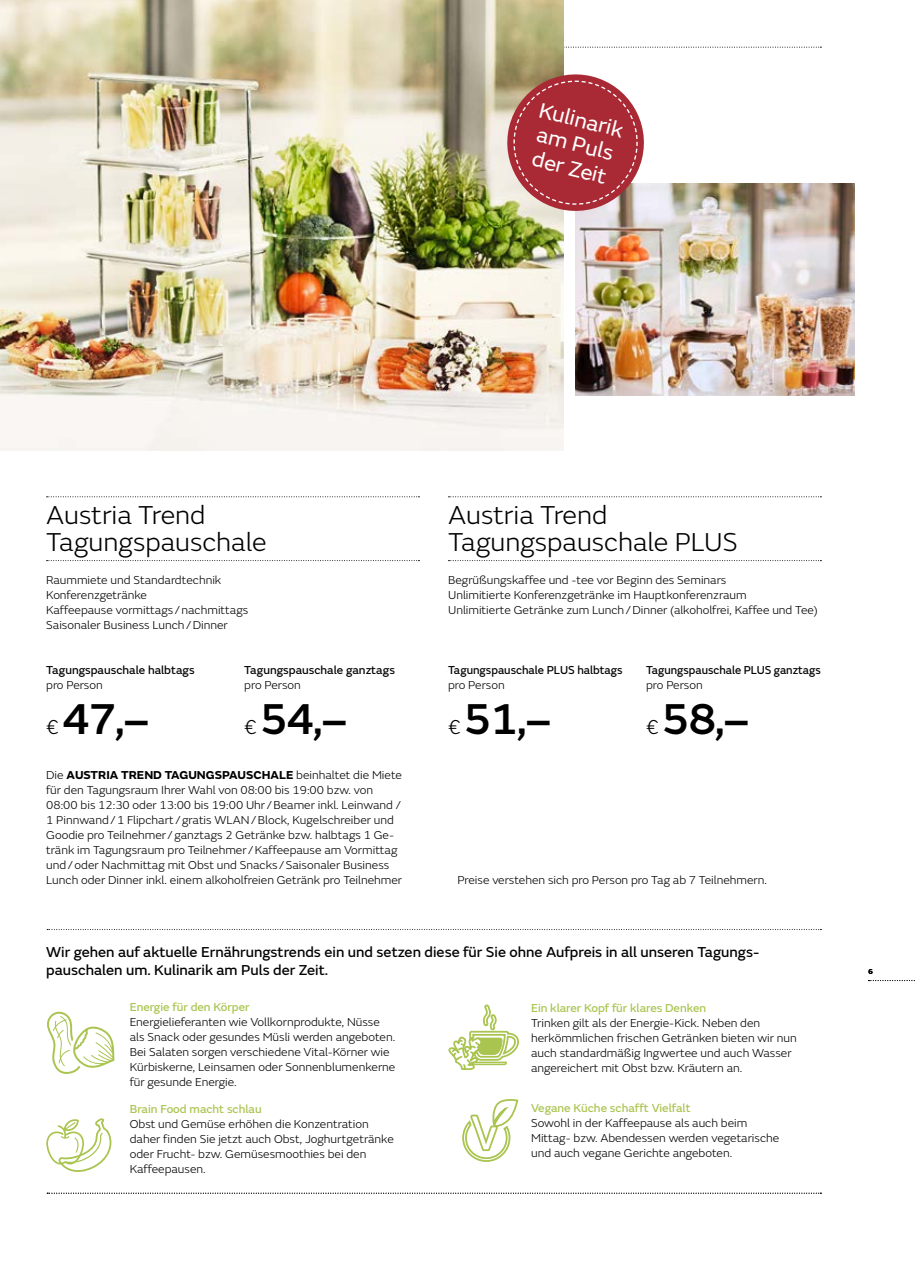
<style>
.page{position:relative;width:915px;height:1263px;background:#fff}
.page>*{position:absolute;margin:0;border:0;box-sizing:border-box;transform-origin:0 0}
.t1{font:500 45px "FS Emeric";letter-spacing:-.05em;color:#000}
.t2{font:300 27px/27px "FS Emeric";color:#000}
.t3{font:22.2px/24.5px "FS Emeric";color:#fff}
.t4{font:15px/18px "FS Emeric Core";color:#000}
.t5{font:300 12px/15px "FS Emeric";color:#000}
.t6{font:12px "FS Emeric Core";color:#a9c44f}
.t7{font:12px "FS Emeric Core";color:#000}
.t8{font:12px "FS Emeric Core";color:#000;scale:.96 1}
.t9{font:700 7.5px "FS Emeric";color:#000}
.s1{font-weight:300;font-size:21px}
.s2{font-weight:700}
</style>
<div class="page">
<svg style="left:563px;top:47px;width:258px;height:1px"></svg>
<svg style="left:47px;top:1193px;width:774px;height:1px"></svg>
<svg style="left:868px;top:980px;width:47px;height:1px"></svg>
<img style="left:0;top:0;width:563px;height:451px">
<img style="left:575px;top:184px;width:278px;height:212px">
<svg style="left:47px;top:496px;width:372px;height:1px"></svg>
<svg style="left:47px;top:560px;width:372px;height:1px"></svg>
<svg style="left:448px;top:496px;width:373px;height:1px"></svg>
<svg style="left:448px;top:560px;width:373px;height:1px"></svg>
<svg style="left:47px;top:929px;width:774px;height:1px"></svg>
<svg style="left:500px;top:67px;width:150px;height:151px;background:#bb6869"></svg>
<svg style="left:47px;top:1011px;width:67px;height:63px"></svg>
<svg style="left:46px;top:1118px;width:66px;height:54px"></svg>
<svg style="left:448px;top:1004px;width:71px;height:66px"></svg>
<svg style="left:462px;top:1099px;width:57px;height:63px"></svg>
<h3 class="t3" style="left:542px;top:96px;width:87px;rotate:14deg">Kulinarik am Puls der Zeit</h3>
<h2 class="t2" style="left:46px;top:501px;width:222px">Austria Trend<br>Tagungspauschale</h2>
<p class="t5" style="left:46px;top:572px;width:203px">Raummiete und Standardtechnik<br>Konferenzgetränke<br>Kaffeepause vormittags /nachmittags<br>Saisonaler Business Lunch/Dinner</p>
<p class="t7" style="left:46px;top:661px;width:150px">Tagungspauschale halbtags</p>
<p class="t5" style="left:46px;top:677px;width:58px">pro Person</p>
<h1 class="t1" style="left:46px;top:686px;width:105px"><span class="s1">€</span> 47,–</h1>
<p class="t7" style="left:244px;top:661px;width:152px">Tagungspauschale ganztags</p>
<p class="t5" style="left:244px;top:677px;width:58px">pro Person</p>
<h1 class="t1" style="left:244px;top:686px;width:105px"><span class="s1">€</span> 54,–</h1>
<p class="t5" style="left:46px;top:767px;width:357px">Die <span class="s2">AUSTRIA TREND TAGUNGSPAUSCHALE</span> beinhaltet die Miete für den Tagungsraum Ihrer Wahl von 08:00 bis 19:00 bzw. von 08:00 bis 12:30 oder 13:00 bis 19:00 Uhr /Beamer inkl. Leinwand / 1 Pinnwand/1 Flipchart /gratis WLAN/Block, Kugelschreiber und Goodie pro Teilnehmer /ganztags 2 Getränke bzw. halbtags 1 Ge&shy;tränk im Tagungsraum pro Teilnehmer /Kaffeepause am Vormittag und/oder Nachmittag mit Obst und Snacks /Saisonaler Business Lunch oder Dinner inkl. einem alkoholfreien Getränk pro Teilnehmer</p>
<h2 class="t2" style="left:448px;top:501px;width:291px">Austria Trend<br>Tagungspauschale PLUS</h2>
<p class="t5" style="left:448px;top:572px;width:371px">Begrüßungskaffee und -tee vor Beginn des Seminars<br>Unlimitierte Konferenzgetränke im Hauptkonferenzraum<br>Unlimitierte Getränke zum Lunch/Dinner (alkoholfrei, Kaffee und Tee)</p>
<p class="t7" style="left:448px;top:661px;width:176px">Tagungspauschale PLUS halbtags</p>
<p class="t5" style="left:448px;top:677px;width:58px">pro Person</p>
<h1 class="t1" style="left:448px;top:686px;width:105px"><span class="s1">€</span> 51,–</h1>
<p class="t8" style="left:646px;top:661px;width:183px">Tagungspauschale PLUS ganztags</p>
<p class="t5" style="left:646px;top:677px;width:58px">pro Person</p>
<h1 class="t1" style="left:646px;top:686px;width:105px"><span class="s1">€</span> 58,–</h1>
<p class="t5" style="left:457px;top:872px;width:311px">Preise verstehen sich pro Person pro Tag ab 7 Teilnehmern.</p>
<p class="t4" style="left:46px;top:942px;width:714px">Wir gehen auf aktuelle Ernährungstrends ein und setzen diese für Sie ohne Aufpreis in all unseren Tagungs&shy;pauschalen um. Kulinarik am Puls der Zeit.</p>
<p class="t6" style="left:130px;top:998px;width:121px">Energie für den Körper</p>
<p class="t5" style="left:130px;top:1014px;width:267px">Energielieferanten wie Vollkornprodukte, Nüsse als Snack oder gesundes Müsli werden angeboten.<br>Bei Salaten sorgen verschiedene Vital-Körner wie Kürbiskerne, Leinsamen oder Sonnenblumenkerne für gesunde Energie.</p>
<p class="t6" style="left:130px;top:1100px;width:133px">Brain Food macht schlau</p>
<p class="t5" style="left:130px;top:1116px;width:265px">Obst und Gemüse erhöhen die Konzentration daher finden Sie jetzt auch Obst, Joghurtgetränke oder Frucht- bzw. Gemüsesmoothies bei den Kaffeepausen.</p>
<p class="t6" style="left:531px;top:999px;width:176px">Ein klarer Kopf für klares Denken</p>
<p class="t5" style="left:531px;top:1014px;width:267px">Trinken gilt als der Energie-Kick. Neben den herkömmlichen frischen Getränken bieten wir nun auch standardmäßig Ingwertee und auch Wasser angereichert mit Obst bzw. Kräutern an.</p>
<p class="t6" style="left:531px;top:1099px;width:161px">Vegane Küche schafft Vielfalt</p>
<p class="t5" style="left:531px;top:1115px;width:250px">Sowohl in der Kaffeepause als auch beim<br>Mittag- bzw. Abendessen werden vegetarische und auch vegane Gerichte angeboten.</p>
<p class="t9" style="left:867px;top:966px;width:6px">6</p>
</div>
